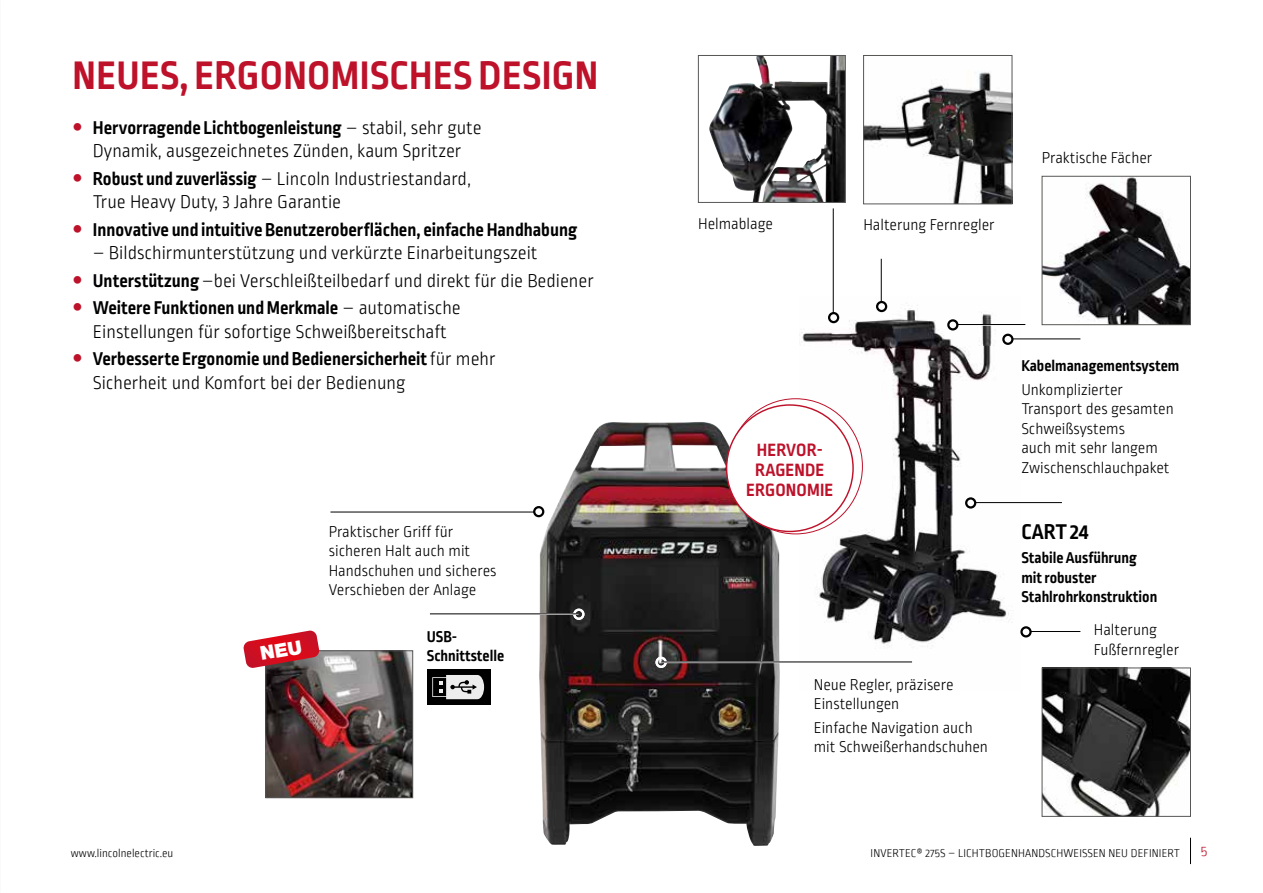
<style>
.page{position:relative;width:1263px;height:893px;background:#fff}
.page>*{position:absolute;margin:0;border:0;box-sizing:border-box;transform-origin:0 0}
.t1{font:700 42px "Ropa Sans Pro";letter-spacing:.01em;color:#bd122a}
.t2{font:700 22.5px "Ropa Sans Pro";color:#000}
.t3{font:300 19.5px/27.6px "Ropa Sans Pro";color:#000}
.t4{font:700 19.5px "Ropa Sans Pro";color:#000}
.t5{font:700 18.75px/20.1px "Ropa Sans Pro";letter-spacing:.01em;color:#bd122a;text-align:center}
.t6{font:300 16.5px/19.5px "Ropa Sans Pro";color:#000}
.t7{font:700 16.5px/19.5px "Ropa Sans Pro";color:#000}
.t8{font:300 15px "Ropa Sans PTT";color:#bd122a}
.t9{font:300 12px "Ropa Sans PTT";letter-spacing:.01em;color:#000}
.s1{font-weight:700}
</style>
<div class="page">
<img style="left:799px;top:296px;width:221px;height:366px">
<img style="left:539px;top:422px;width:241px;height:424px">
<div style="left:655px;top:657px;width:12px;height:11px;border:2px solid #fff;border-radius:50%"></div>
<hr style="left:661px;top:662px;width:251px;height:1px;background:#000">
<div style="left:573px;top:609px;width:11px;height:11px;border:2px solid #fff;border-radius:50%"></div>
<hr style="left:430px;top:613px;width:148px;height:2px;background:#fff">
<hr style="left:430px;top:613px;width:148px;height:1px;background:#000">
<div style="left:427px;top:670px;width:64px;height:35px;background:#000"></div>
<svg style="left:432px;top:675px;width:52px;height:24px"></svg>
<img style="left:865px;top:72px;width:145px;height:130px">
<div style="left:863px;top:55px;width:149px;height:149px;border:1px solid #575756"></div>
<img style="left:709px;top:57px;width:134px;height:144px">
<div style="left:698px;top:55px;width:147px;height:148px;border:1px solid #575756"></div>
<img style="left:1044px;top:670px;width:145px;height:145px">
<div style="left:1042px;top:668px;width:149px;height:149px;border:1px solid #575756"></div>
<img style="left:1044px;top:178px;width:145px;height:145px">
<div style="left:1042px;top:176px;width:149px;height:149px;border:1px solid #575756"></div>
<hr style="left:833px;top:208px;width:1px;height:105px;background:#000">
<div style="left:828px;top:312px;width:11px;height:11px;border:2px solid #000;border-radius:50%"></div>
<hr style="left:881px;top:259px;width:1px;height:43px;background:#000">
<div style="left:876px;top:301px;width:11px;height:11px;border:2px solid #000;border-radius:50%"></div>
<hr style="left:957px;top:324px;width:68px;height:2px;background:#fff">
<hr style="left:957px;top:324px;width:68px;height:1px;background:#000">
<div style="left:947px;top:319px;width:11px;height:11px;border:2px solid #000;border-radius:50%"></div>
<hr style="left:330px;top:512px;width:204px;height:1px;background:#000">
<div style="left:533px;top:506px;width:11px;height:11px;border:2px solid #000;border-radius:50%"></div>
<hr style="left:1030px;top:631px;width:50px;height:1px;background:#000">
<div style="left:1020px;top:626px;width:12px;height:11px;border:2px solid #000;border-radius:50%"></div>
<svg style="left:725px;top:398px;width:138px;height:137px"></svg>
<img style="left:268px;top:653px;width:143px;height:143px">
<div style="left:266px;top:651px;width:147px;height:147px;border:1px solid #575756"></div>
<hr style="left:975px;top:502px;width:87px;height:2px;background:#fff">
<hr style="left:975px;top:502px;width:87px;height:1px;background:#000">
<div style="left:965px;top:497px;width:11px;height:12px;border:2px solid #000;border-radius:50%"></div>
<hr style="left:1012px;top:339px;width:68px;height:1px;background:#000">
<div style="left:1002px;top:334px;width:11px;height:11px;border:2px solid #000;border-radius:50%"></div>
<svg style="left:1190px;top:838px;width:1px;height:26px"></svg>
<svg style="left:243px;top:631px;width:77px;height:37px"></svg>
<h1 class="t1" style="left:72px;top:51px;width:527px">NEUES, ERGONOMISCHES DESIGN</h1>
<p class="t3" style="left:93px;top:117px;width:390px;line-height:23.4px"><span class="s1">Hervorragende Lichtbogenleistung</span> – stabil, sehr gute<br>Dynamik, ausgezeichnetes Zünden, kaum Spritzer</p>
<p class="t3" style="left:93px;top:168px;width:380px;line-height:23.4px"><span class="s1">Robust und zuverlässig</span> – Lincoln Industriestandard,<br>True Heavy Duty, 3 Jahre Garantie</p>
<p class="t4" style="left:93px;top:218px;width:486px">Innovative und intuitive Benutzeroberflächen, einfache Handhabung</p>
<p class="t3" style="left:93px;top:240px;width:502px">– Bildschirmunterstützung und verkürzte Einarbeitungszeit<br><span class="s1">Unterstützung</span> –bei Verschleißteilbedarf und direkt für die Bediener<br><span class="s1">Weitere Funktionen und Merkmale</span> – automatische</p>
<p class="t3" style="left:93px;top:319px;width:404px">Einstellungen für sofortige Schweißbereitschaft<br><span class="s1">Verbesserte Ergonomie und Bedienersicherheit</span> für mehr</p>
<p class="t3" style="left:93px;top:370px;width:314px">Sicherheit und Komfort bei der Bedienung</p>
<p class="t6" style="left:329px;top:523px;width:169px">Praktischer Griff für sicheren Halt auch mit<br>Handschuhen und sicheres<br>Verschieben der Anlage</p>
<p class="t6" style="left:698px;top:215px;width:76px">Helmablage</p>
<p class="t6" style="left:863px;top:216px;width:133px">Halterung Fernregler</p>
<p class="t6" style="left:1042px;top:149px;width:112px">Praktische Fächer</p>
<p class="t5" style="left:746px;top:440px;width:89px">HERVOR-<br>RAGENDE<br>ERGONOMIE</p>
<p class="t7" style="left:1021px;top:357px;width:160px">Kabelmanagementsystem</p>
<p class="t6" style="left:1021px;top:381px;width:154px">Unkomplizierter<br>Transport des gesamten<br>Schweißsystems<br>auch mit sehr langem<br>Zwischenschlauchpaket</p>
<p class="t2" style="left:1021px;top:519px;width:69px">CART 24</p>
<p class="t7" style="left:1021px;top:549px;width:138px">Stabile Ausführung mit robuster<br>Stahlrohrkonstruktion</p>
<p class="t7" style="left:427px;top:627px;width:79px">USB-<br>Schnittstelle</p>
<p class="t6" style="left:1094px;top:621px;width:87px">Halterung<br>Fußfernregler</p>
<p class="t6" style="left:814px;top:676px;width:141px">Neue Regler, präzisere<br>Einstellungen</p>
<p class="t6" style="left:814px;top:719px;width:176px">Einfache Navigation auch mit Schweißerhandschuhen</p>
<p class="t9" style="left:71px;top:847px;width:104px">www.lincolnelectric.eu</p>
<p class="t9" style="left:870px;top:847px;width:311px">INVERTEC® 275S – LICHTBOGENHANDSCHWEISSEN NEU DEFINIERT</p>
<p class="t8" style="left:1201px;top:843px;width:8px">5</p>
</div>
